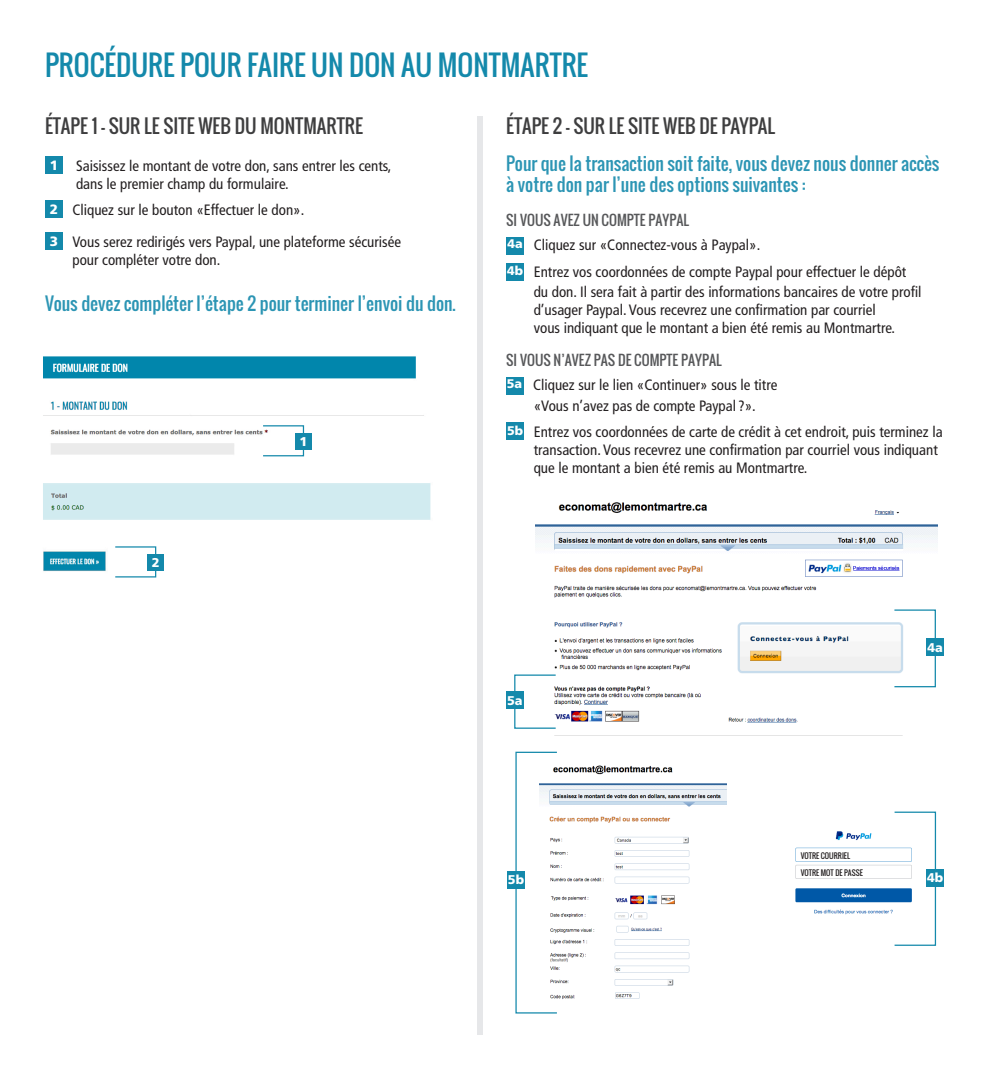
<style>
.page{position:relative;width:990px;height:1080px;background:#fff}
.page>*{position:absolute;margin:0;border:0;box-sizing:border-box;transform-origin:0 0}
.t1{font:27.5px "Oswald";color:#1489ab}
.tab_txt_light{font:18.75px "Oswald";color:#3e3e3f}
.tab_txt_light-2{font:17.5px/21px "Oswald";color:#2c95b4}
.tab_txt_light-3{font:condensed 15px/18px "Frutiger";color:#231f20}
.tab_txt_light-4{font:13.75px "Oswald";color:#57585a}
.t2{font:900 13.5px "Frutiger";color:#fff}
.Paragraph_Style_1{font:900 12.75px "Frutiger";color:#fff}
.Paragraph_Style_1-2{font:900 12.62px "Frutiger";color:#fff}
.t3{font:7.5px "Oswald";color:#231f20}
.s1{font-weight:900;font-stretch:normal;font-size:12.5px;color:#fff}
</style>
<div class="page">
<div style="left:45px;top:156px;width:18px;height:18px;background:#1489ab"></div>
<div style="left:45px;top:200px;width:18px;height:18px;background:#1489ab"></div>
<div style="left:45px;top:232px;width:18px;height:18px;background:#1489ab"></div>
<div style="left:506px;top:237px;width:18px;height:18px;background:#1489ab"></div>
<div style="left:506px;top:263px;width:18px;height:18px;background:#1489ab"></div>
<div style="left:506px;top:377px;width:18px;height:18px;background:#1489ab"></div>
<div style="left:506px;top:422px;width:18px;height:17px;background:#1489ab"></div>
<img style="left:795px;top:831px;width:149px;height:84px">
<img style="left:550px;top:765px;width:176px;height:234px">
<img style="left:43px;top:356px;width:388px;height:215px">
<div style="left:295px;top:433px;width:17px;height:17px;background:#1489ab"></div>
<div style="left:147px;top:554px;width:17px;height:17px;background:#1489ab"></div>
<svg style="left:262px;top:425px;width:43px;height:10px"></svg>
<svg style="left:114px;top:546px;width:43px;height:10px"></svg>
<svg style="left:262px;top:446px;width:43px;height:11px"></svg>
<svg style="left:114px;top:568px;width:43px;height:10px"></svg>
<div style="left:477px;top:116px;width:5px;height:919px;background:#e6e7e9"></div>
<img style="left:536px;top:502px;width:401px;height:234px">
<div style="left:927px;top:639px;width:17px;height:17px;background:#1489ab"></div>
<div style="left:927px;top:869px;width:17px;height:17px;background:#1489ab"></div>
<div style="left:506px;top:692px;width:17px;height:17px;background:#1489ab"></div>
<div style="left:508px;top:871px;width:17px;height:17px;background:#1489ab"></div>
<svg style="left:893px;top:609px;width:44px;height:32px"></svg>
<svg style="left:893px;top:811px;width:44px;height:60px"></svg>
<svg style="left:514px;top:674px;width:43px;height:23px"></svg>
<svg style="left:515px;top:751px;width:43px;height:123px"></svg>
<svg style="left:893px;top:655px;width:44px;height:33px"></svg>
<svg style="left:893px;top:884px;width:44px;height:62px"></svg>
<svg style="left:514px;top:706px;width:43px;height:23px"></svg>
<svg style="left:515px;top:886px;width:43px;height:128px"></svg>
<div style="left:797px;top:850px;width:45px;height:10px;background:#fff"></div>
<div style="left:797px;top:868px;width:45px;height:10px;background:#fff"></div>
<p class="t1" style="left:45px;top:45px;width:545px">PROCÉDURE POUR FAIRE UN DON AU MONTMARTRE</p>
<p class="tab_txt_light" style="left:45px;top:111px;width:319px">ÉTAPE 1 - SUR LE SITE WEB DU MONTMARTRE</p>
<p class="t2" style="left:50px;top:157px;width:10px">1</p>
<p class="tab_txt_light-3" style="left:76px;top:157px;width:317px">Saisissez le montant de votre don, sans entrer les cents, dans le premier champ du formulaire.</p>
<p class="t2" style="left:50px;top:201px;width:10px">2</p>
<p class="t2" style="left:50px;top:233px;width:10px">3</p>
<p class="tab_txt_light" style="left:506px;top:111px;width:270px">ÉTAPE 2 - SUR LE SITE WEB DE PAYPAL</p>
<p class="tab_txt_light-2" style="left:506px;top:153px;width:435px">Pour que la transaction soit faite, vous devez nous donner accès à votre don par l’une des options suivantes :</p>
<p class="tab_txt_light-4" style="left:506px;top:210px;width:184px">SI VOUS AVEZ UN COMPTE PAYPAL</p>
<p class="tab_txt_light-3" style="left:507px;top:232px;width:401px;line-height:26.5px"><span class="s1">4a</span> Cliquez sur «Connectez-vous à Paypal».<br><span class="s1">4b</span> Entrez vos coordonnées de compte Paypal pour effectuer le dépôt</p>
<p class="tab_txt_light-3" style="left:534px;top:283px;width:389px">du don. Il sera fait à partir des informations bancaires de votre profil d’usager Paypal. Vous recevrez une confirmation par courriel<br>vous indiquant que le montant a bien été remis au Montmartre.</p>
<p class="tab_txt_light-4" style="left:506px;top:350px;width:217px">SI VOUS N’AVEZ PAS DE COMPTE PAYPAL</p>
<p class="tab_txt_light-3" style="left:507px;top:375px;width:272px;line-height:20px;text-align:center"><span class="s1">5a</span> Cliquez sur le lien «Continuer» sous le titre «Vous n’avez pas de compte Paypal ?».</p>
<p class="tab_txt_light-3" style="left:534px;top:423px;width:410px;text-indent:-27px"><span class="s1">5b</span> Entrez vos coordonnées de carte de crédit à cet endroit, puis terminez la transaction. Vous recevrez une confirmation par courriel vous indiquant que le montant a bien été remis au Montmartre.</p>
<p class="tab_txt_light-3" style="left:72px;top:194px;width:330px;line-height:32.2px">Cliquez sur le bouton «Effectuer le don».<br>Vous serez redirigés vers Paypal, une plateforme sécurisée</p>
<p class="tab_txt_light-3" style="left:72px;top:251px;width:149px">pour compléter votre don.</p>
<p class="tab_txt_light-2" style="left:45px;top:293px;width:412px">Vous devez compléter l’étape 2 pour terminer l’envoi du don.</p>
<p class="Paragraph_Style_1" style="left:299px;top:433px;width:9px">1</p>
<p class="Paragraph_Style_1" style="left:152px;top:555px;width:9px">2</p>
<p class="Paragraph_Style_1-2" style="left:507px;top:692px;width:17px">5a</p>
<p class="Paragraph_Style_1-2" style="left:508px;top:872px;width:18px">5b</p>
<p class="Paragraph_Style_1-2" style="left:927px;top:640px;width:17px">4a</p>
<p class="t3" style="left:801px;top:850px;width:51px">VOTRE COURRIEL</p>
<p class="t3" style="left:801px;top:867px;width:64px">VOTRE MOT DE PASSE</p>
<p class="Paragraph_Style_1-2" style="left:927px;top:870px;width:18px">4b</p>
</div>
